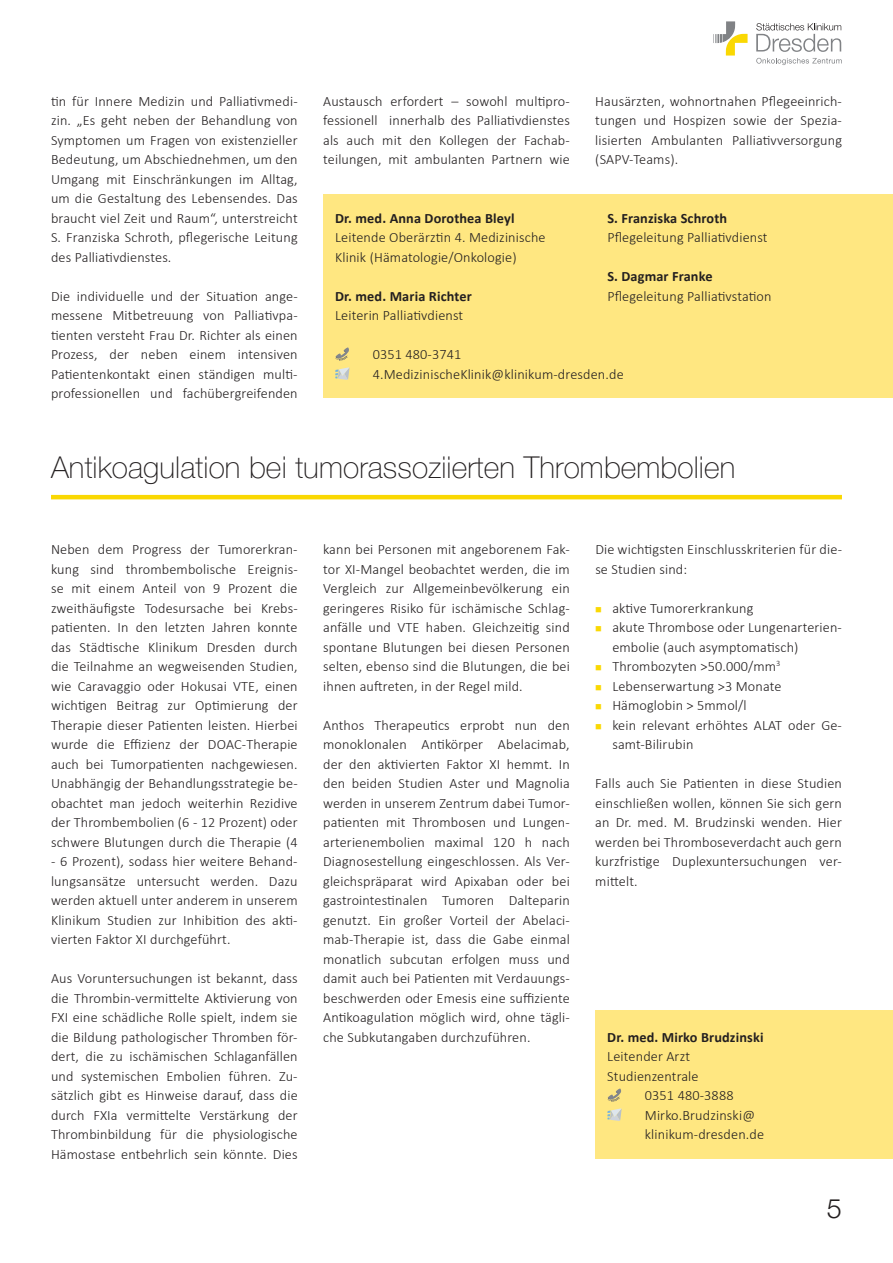
<style>
.page{position:relative;width:893px;height:1263px;background:#fff}
.page>*{position:absolute;margin:0;border:0;box-sizing:border-box;transform-origin:0 0}
.t1{font:100 30px "Helvetica Neue LT Pro";letter-spacing:.005em;color:#231f20}
.t2{font:300 27px "Helvetica Neue LT Pro";color:#231f20}
.t3{font:300 14.25px/19.5px "Calibri";letter-spacing:.01em;color:#231f20;text-align:justify}
.t4{font:700 14.25px "Calibri";letter-spacing:.01em;color:#231f20}
.s1{color:#fad802}
</style>
<div class="page">
<svg style="left:713px;top:21px;width:35px;height:35px"></svg>
<svg style="left:756px;top:23px;width:85px;height:29px"></svg>
<svg style="left:756px;top:58px;width:86px;height:7px"></svg>
<div style="left:595px;top:1010px;width:298px;height:149px;background:#ffe781"></div>
<div style="left:323px;top:194px;width:570px;height:204px;background:#ffe781"></div>
<hr style="left:51px;top:495px;width:791px;height:4px;background:#fad802">
<p class="t3" style="left:51px;top:91px;width:248px">tin für Innere Medizin und Palliativmedi&shy;zin. „Es geht neben der Behandlung von Symptomen um Fragen von existenzieller Bedeutung, um Abschiednehmen, um den Umgang mit Einschränkungen im Alltag, um die Gestaltung des Lebensendes. Das braucht viel Zeit und Raum“, unterstreicht S. Franziska Schroth, pflegerische Leitung des Palliativdienstes.</p>
<p class="t3" style="left:51px;top:286px;width:248px">Die individuelle und der Situation ange&shy;messene Mitbetreuung von Palliativpa&shy;tienten versteht Frau Dr. Richter als einen Prozess, der neben einem intensiven Patientenkontakt einen ständigen multi&shy;professionellen und fachübergreifenden</p>
<p class="t3" style="left:323px;top:91px;width:248px">Austausch erfordert – sowohl multipro&shy;fessionell innerhalb des Palliativdienstes als auch mit den Kollegen der Fachab&shy;teilungen, mit ambulanten Partnern wie</p>
<p class="t3" style="left:595px;top:91px;width:248px">Hausärzten, wohnortnahen Pflegeeinrich&shy;tungen und Hospizen sowie der Spezia&shy;lisierten Ambulanten Palliativversorgung (SAPV-Teams).</p>
<p class="t4" style="left:335px;top:208px;width:181px">Dr. med. Anna Dorothea Bleyl</p>
<p class="t3" style="left:335px;top:227px;width:212px">Leitende Oberärztin 4. Medizinische<br>Klinik (Hämatologie/Onkologie)</p>
<p class="t4" style="left:335px;top:286px;width:138px">Dr. med. Maria Richter</p>
<p class="t3" style="left:335px;top:305px;width:130px">Leiterin Palliativdienst</p>
<p class="t4" style="left:607px;top:208px;width:121px">S. Franziska Schroth</p>
<p class="t3" style="left:607px;top:227px;width:162px">Pflegeleitung Palliativdienst</p>
<p class="t4" style="left:607px;top:266px;width:107px">S. Dagmar Franke</p>
<p class="t3" style="left:607px;top:286px;width:166px">Pflegeleitung Palliativstation</p>
<p class="t3" style="left:373px;top:344px;width:253px">0351 480-3741<br>4.MedizinischeKlinik@klinikum-dresden.de</p>
<h1 class="t1" style="left:51px;top:450px;width:686px">Antikoagulation bei tumorassoziierten Thrombembolien</h1>
<p class="t3" style="left:51px;top:539px;width:248px">Neben dem Progress der Tumorerkran&shy;kung sind thrombembolische Ereignis&shy;se mit einem Anteil von 9 Prozent die zweithäufigste Todesursache bei Krebs&shy;patienten. In den letzten Jahren konnte das Städtische Klinikum Dresden durch die Teilnahme an wegweisenden Studien, wie Caravaggio oder Hokusai VTE, einen wichtigen Beitrag zur Optimierung der Therapie dieser Patienten leisten. Hierbei wurde die Effizienz der DOAC-Therapie auch bei Tumorpatienten nachgewiesen.<br>Unabhängig der Behandlungsstrategie be&shy;obachtet man jedoch weiterhin Rezidive der Thrombembolien (6 - 12 Prozent) oder schwere Blutungen durch die Therapie (4</p>
<p class="t3" style="left:51px;top:851px;width:248px">- 6 Prozent), sodass hier weitere Behand&shy;lungsansätze untersucht werden. Dazu werden aktuell unter anderem in unserem Klinikum Studien zur Inhibition des akti&shy;vierten Faktor XI durchgeführt.</p>
<p class="t3" style="left:51px;top:968px;width:248px">Aus Voruntersuchungen ist bekannt, dass die Thrombin-vermittelte Aktivierung von FXI eine schädliche Rolle spielt, indem sie die Bildung pathologischer Thromben för&shy;dert, die zu ischämischen Schlaganfällen und systemischen Embolien führen. Zu&shy;sätzlich gibt es Hinweise darauf, dass die durch FXIa vermittelte Verstärkung der Thrombinbildung für die physiologische Hämostase entbehrlich sein könnte. Dies</p>
<p class="t3" style="left:323px;top:539px;width:248px">kann bei Personen mit angeborenem Fak&shy;tor XI-Mangel beobachtet werden, die im Vergleich zur Allgemeinbevölkerung ein geringeres Risiko für ischämische Schlag&shy;anfälle und VTE haben. Gleichzeitig sind spontane Blutungen bei diesen Personen selten, ebenso sind die Blutungen, die bei ihnen auftreten, in der Regel mild.</p>
<p class="t3" style="left:323px;top:715px;width:248px">Anthos Therapeutics erprobt nun den monoklonalen Antikörper Abelacimab, der den aktivierten Faktor XI hemmt. In den beiden Studien Aster und Magnolia werden in unserem Zentrum dabei Tumor&shy;patienten mit Thrombosen und Lungen&shy;arterienembolien maximal 120 h nach Diagnosestellung eingeschlossen. Als Ver&shy;gleichspräparat wird Apixaban oder bei gastrointestinalen Tumoren Dalteparin genutzt. Ein großer Vorteil der Abelaci&shy;mab-Therapie ist, dass die Gabe einmal monatlich subcutan erfolgen muss und damit auch bei Patienten mit Verdauungs&shy;beschwerden oder Emesis eine suffiziente Antikoagulation möglich wird, ohne tägli&shy;che Subkutangaben durchzuführen.</p>
<p class="t3" style="left:595px;top:539px;width:248px">Die wichtigsten Einschlusskriterien für die&shy;se Studien sind:</p>
<p class="t3" style="left:595px;top:598px;width:160px"><span class="s1">■</span> aktive Tumorerkrankung</p>
<p class="t3" style="left:612px;top:617px;width:231px;text-indent:-17px"><span class="s1">■</span> akute Thrombose oder Lungenarterien&shy;embolie (auch asymptomatisch)</p>
<p class="t3" style="left:595px;top:656px;width:187px"><span class="s1">■</span> Thrombozyten &gt;50.000/mm<sup>3</sup></p>
<p class="t3" style="left:595px;top:676px;width:188px"><span class="s1">■</span> Lebenserwartung &gt;3 Monate</p>
<p class="t3" style="left:595px;top:695px;width:153px"><span class="s1">■</span> Hämoglobin &gt; 5mmol/l</p>
<p class="t3" style="left:612px;top:715px;width:231px;text-indent:-17px"><span class="s1">■</span> kein relevant erhöhtes ALAT oder Ge&shy;samt-Bilirubin</p>
<p class="t3" style="left:595px;top:773px;width:248px">Falls auch Sie Patienten in diese Studien einschließen wollen, können Sie sich gern an Dr. med. M. Brudzinski wenden. Hier werden bei Thromboseverdacht auch gern kurzfristige Duplexuntersuchungen ver&shy;mittelt.</p>
<p class="t4" style="left:607px;top:1027px;width:158px">Dr. med. Mirko Brudzinski</p>
<p class="t3" style="left:607px;top:1046px;width:84px">Leitender Arzt</p>
<p class="t3" style="left:607px;top:1066px;width:93px">Studienzentrale</p>
<p class="t3" style="left:645px;top:1085px;width:90px">0351 480-3888</p>
<p class="t3" style="left:645px;top:1105px;width:112px">Mirko.Brudzinski@</p>
<p class="t3" style="left:645px;top:1124px;width:121px">klinikum-dresden.de</p>
<h2 class="t2" style="left:827px;top:1192px;width:17px">5</h2>
</div>
